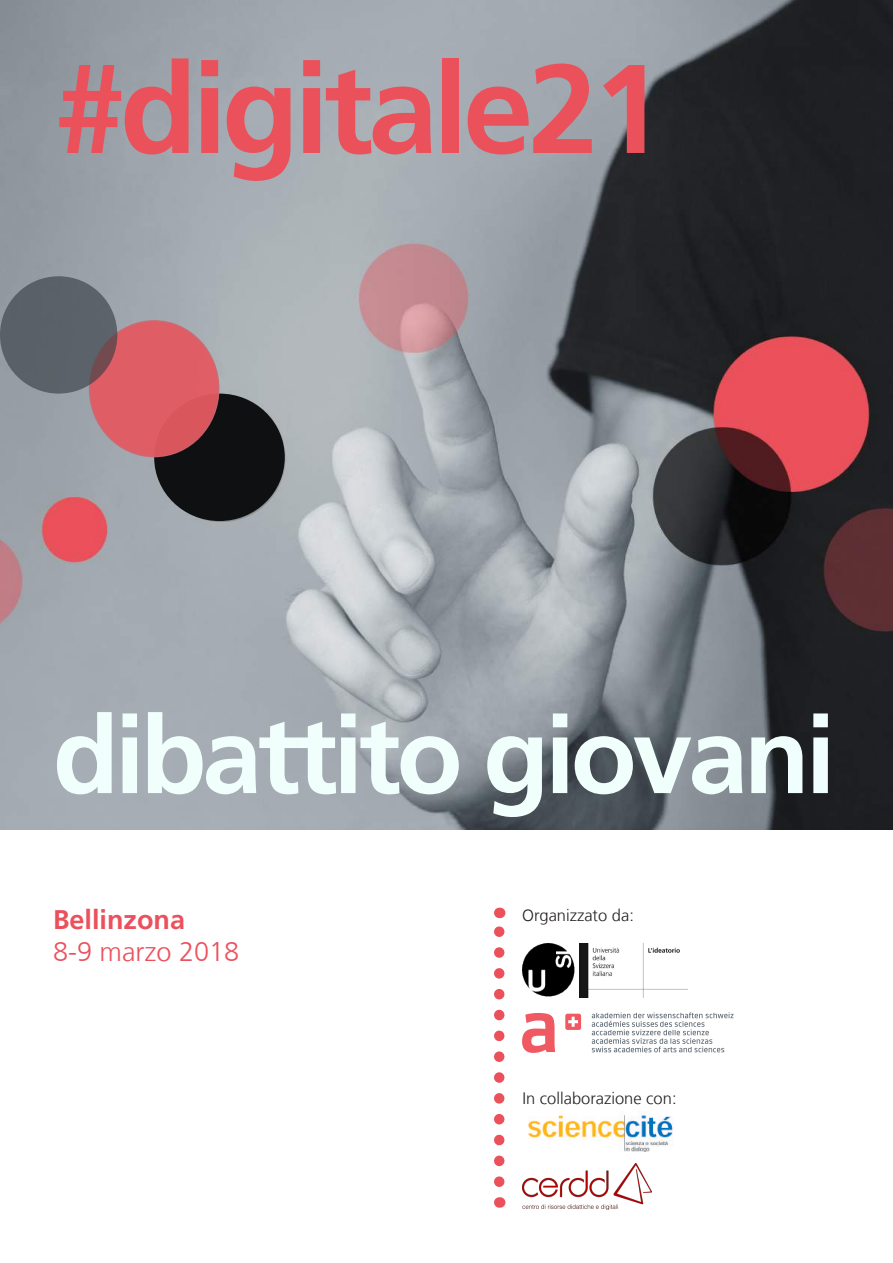
<style>
.page{position:relative;width:893px;height:1263px;background:#fff}
.page>*{position:absolute;margin:0;border:0;box-sizing:border-box;transform-origin:0 0}
.t1{font:700 126px "Frutiger LT Com";letter-spacing:-.04em;color:#eb515b}
.t2{font:700 108px "Frutiger LT Com";letter-spacing:-.04em;color:#f0fffc}
.t3{font:300 27px "Frutiger LT Com";color:#eb515d}
.t4{font:700 27px "Frutiger LT Com";color:#eb515d}
.t5{font:300 16.5px "Frutiger LT Com";color:#231f20}
</style>
<div class="page">
<img style="left:0;top:0;width:893px;height:829px">
<div style="left:154px;top:394px;width:131px;height:127px;background:#0f1012;border-radius:50%"></div>
<div style="left:90px;top:321px;width:129px;height:136px;background:#e35a61;border-radius:50%"></div>
<svg style="left:0;top:276px;width:117px;height:118px;background:#5b6066"></svg>
<img style="left:522px;top:943px;width:53px;height:53px">
<img style="left:579px;top:943px;width:108px;height:55px">
<img style="left:522px;top:1163px;width:129px;height:46px">
<svg style="left:494px;top:908px;width:10px;height:274px"></svg>
<img style="left:528px;top:1113px;width:145px;height:39px">
<svg style="left:565px;top:1014px;width:16px;height:16px"></svg>
<svg style="left:522px;top:1013px;width:33px;height:40px"></svg>
<svg style="left:592px;top:1012px;width:141px;height:40px"></svg>
<h1 class="t1" style="left:55px;top:58px;width:609px">#digitale21</h1>
<h2 class="t2" style="left:53px;top:712px;width:784px">dibattito giovani</h2>
<h3 class="t4" style="left:53px;top:908px;width:134px">Bellinzona</h3>
<h3 class="t3" style="left:53px;top:941px;width:188px">8-9 marzo 2018</h3>
<p class="t5" style="left:522px;top:908px;width:113px">Organizzato da:</p>
<p class="t5" style="left:523px;top:1092px;width:156px">In collaborazione con:</p>
</div>
